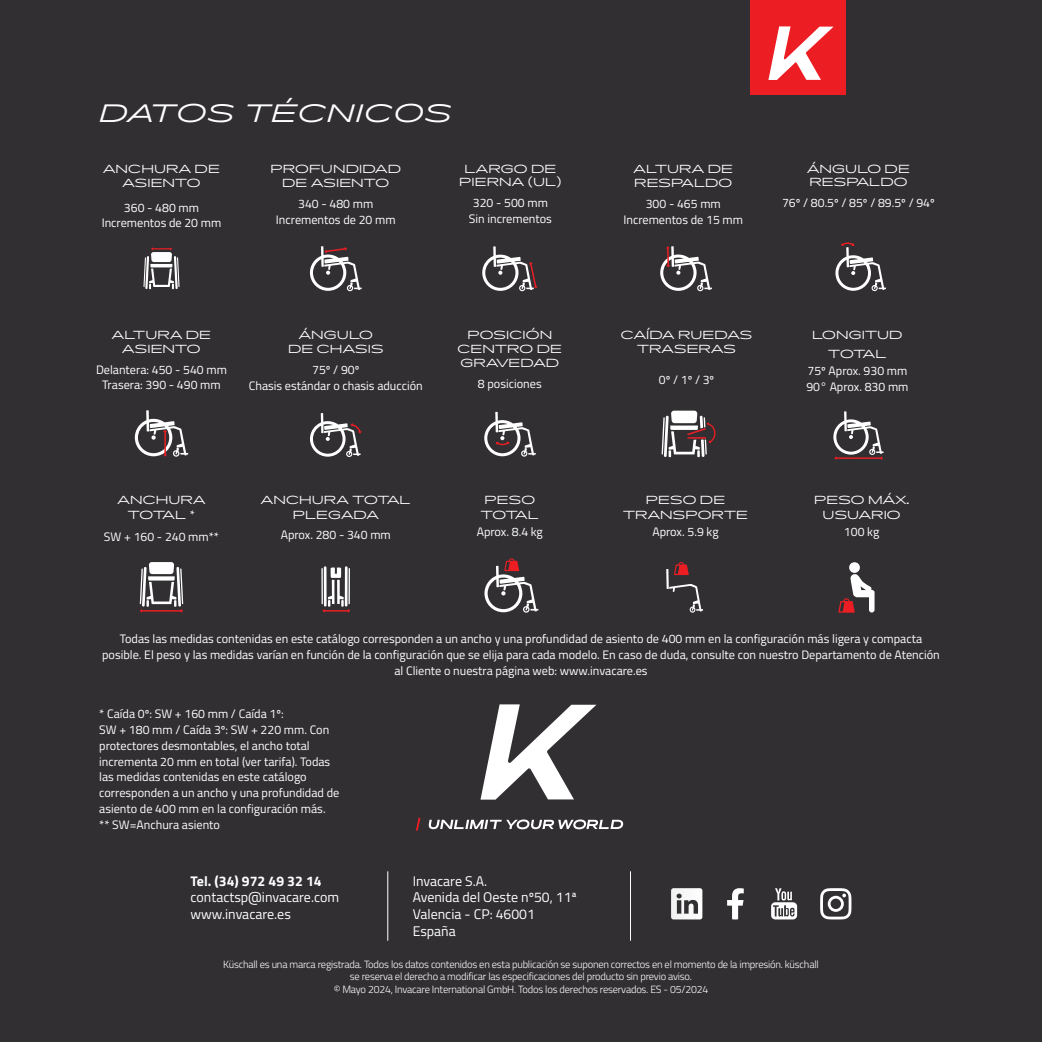
<style>
.page{position:relative;width:1042px;height:1042px;background:#312f32}
.page>*{position:absolute;margin:0;border:0;box-sizing:border-box;transform-origin:0 0}
.t1{font:italic 300 24.5px "Pano";letter-spacing:.045em;color:#fff}
.t2{font:14px/16.8px "Titillium Web";color:#fff}
.t3{font:700 14px "Titillium Web";color:#fff}
.t4{font:12.25px/15.8px "Titillium Web";color:#fff;text-align:center}
.t5{font:300 11.38px/14.7px "Pano";letter-spacing:.01em;color:#fff;text-align:center}
.t6{font:300 10.5px/12.6px "Titillium Web";letter-spacing:-.02em;color:#fff;text-align:center}
.s1{font-family:"Titillium Web";font-weight:400;font-size:12.25px}
</style>
<div class="page">
<div style="left:750px;top:0;width:95px;height:94px;background:#ed1d24"></div>
<svg style="left:768px;top:26px;width:65px;height:54px"></svg>
<svg style="left:135px;top:410px;width:53px;height:47px"></svg>
<svg style="left:140px;top:562px;width:43px;height:51px"></svg>
<svg style="left:143px;top:247px;width:36px;height:42px"></svg>
<svg style="left:310px;top:413px;width:52px;height:44px"></svg>
<svg style="left:321px;top:566px;width:29px;height:47px"></svg>
<svg style="left:310px;top:246px;width:52px;height:45px"></svg>
<svg style="left:484px;top:558px;width:54px;height:55px"></svg>
<svg style="left:482px;top:246px;width:55px;height:45px"></svg>
<svg style="left:484px;top:412px;width:52px;height:45px"></svg>
<svg style="left:660px;top:246px;width:52px;height:45px"></svg>
<svg style="left:666px;top:562px;width:37px;height:51px"></svg>
<svg style="left:661px;top:411px;width:55px;height:46px"></svg>
<svg style="left:835px;top:242px;width:51px;height:49px"></svg>
<svg style="left:833px;top:411px;width:50px;height:49px"></svg>
<svg style="left:838px;top:562px;width:36px;height:51px"></svg>
<svg style="left:480px;top:704px;width:116px;height:95px"></svg>
<svg style="left:428px;top:819px;width:195px;height:10px"></svg>
<svg style="left:416px;top:817px;width:5px;height:14px"></svg>
<hr style="left:387px;top:871px;width:1px;height:70px;background:#fff">
<hr style="left:630px;top:871px;width:1px;height:70px;background:#fff">
<svg style="left:727px;top:888px;width:17px;height:31px"></svg>
<svg style="left:820px;top:888px;width:31px;height:31px"></svg>
<svg style="left:671px;top:888px;width:31px;height:31px"></svg>
<svg style="left:771px;top:888px;width:26px;height:31px"></svg>
<h1 class="t1" style="left:99px;top:96px;width:354px">DATOS TÉCNICOS</h1>
<p class="t5" style="left:103px;top:161px;width:118px">ANCHURA DE<br>ASIENTO</p>
<p class="t4" style="left:102px;top:199px;width:121px">360 - 480 mm<br>Incrementos de 20 mm</p>
<p class="t5" style="left:270px;top:161px;width:132px">PROFUNDIDAD<br>DE ASIENTO</p>
<p class="t4" style="left:276px;top:195px;width:121px">340 - 480 mm<br>Incrementos de 20 mm</p>
<p class="t5" style="left:459px;top:161px;width:104px;line-height:13.7px">LARGO DE<br>PIERNA (UL)</p>
<p class="t4" style="left:469px;top:194px;width:84px">320 - 500 mm<br>Sin incrementos</p>
<p class="t5" style="left:112px;top:328px;width:101px;line-height:13.7px">ALTURA DE<br>ASIENTO</p>
<p class="t4" style="left:96px;top:361px;width:132px">Delantera: 450 - 540 mm<br>Trasera: 390 - 490 mm</p>
<p class="t5" style="left:288px;top:328px;width:97px;line-height:13.7px">ÁNGULO<br>DE CHASIS</p>
<p class="t4" style="left:249px;top:361px;width:176px">75º / 90º<br>Chasis estándar o chasis aducción</p>
<p class="t5" style="left:457px;top:328px;width:106px;line-height:13.7px">POSICIÓN<br>CENTRO DE<br>GRAVEDAD</p>
<p class="t4" style="left:478px;top:375px;width:65px">8 posiciones</p>
<p class="t5" style="left:118px;top:492px;width:89px">ANCHURA<br>TOTAL <span class="s1">*</span></p>
<p class="t4" style="left:104px;top:528px;width:117px">SW + 160 - 240 mm**</p>
<p class="t5" style="left:261px;top:492px;width:151px">ANCHURA TOTAL<br>PLEGADA</p>
<p class="t4" style="left:281px;top:526px;width:112px">Aprox. 280 - 340 mm</p>
<p class="t5" style="left:481px;top:492px;width:60px">PESO<br>TOTAL</p>
<p class="t4" style="left:477px;top:523px;width:68px">Aprox. 8.4 kg</p>
<p class="t5" style="left:633px;top:161px;width:101px;text-align:left">ALTURA DE<br>RESPALDO</p>
<p class="t4" style="left:623px;top:195px;width:121px">300 - 465 mm<br>Incrementos de 15 mm</p>
<p class="t5" style="left:807px;top:161px;width:104px;line-height:13.7px;text-align:left">ÁNGULO DE<br>RESPALDO</p>
<p class="t4" style="left:782px;top:194px;width:154px">76º / 80.5º / 85º / 89.5º / 94º</p>
<p class="t5" style="left:621px;top:328px;width:133px;line-height:13.7px">CAÍDA RUEDAS<br>TRASERAS</p>
<p class="t4" style="left:659px;top:371px;width:57px">0º / 1º / 3º</p>
<p class="t5" style="left:623px;top:492px;width:126px">PESO DE<br>TRANSPORTE</p>
<p class="t4" style="left:652px;top:523px;width:68px">Aprox. 5.9 kg</p>
<p class="t5" style="left:812px;top:326px;width:92px;line-height:18.6px">LONGITUD<br>TOTAL</p>
<p class="t4" style="left:806px;top:362px;width:104px;text-align:left">75º Aprox. 930 mm<br>90° Aprox. 830 mm</p>
<p class="t5" style="left:814px;top:492px;width:97px">PESO MÁX.<br>USUARIO</p>
<p class="t4" style="left:844px;top:523px;width:37px">100 kg</p>
<p class="t4" style="left:102px;top:630px;width:839px">Todas las medidas contenidas en este catálogo corresponden a un ancho y una profundidad de asiento de 400 mm en la configuración más ligera y compacta posible. El peso y las medidas varían en función de la configuración que se elija para cada modelo. En caso de duda, consulte con nuestro Departamento de Atención al Cliente o nuestra página web: www.invacare.es</p>
<p class="t4" style="left:99px;top:705px;width:242px;text-align:left">* Caída 0º: SW + 160 mm / Caída 1º:<br>SW + 180 mm / Caída 3º: SW + 220 mm. Con protectores desmontables, el ancho total incrementa 20 mm en total (ver tarifa). Todas las medidas contenidas en este catálogo corresponden a un ancho y una profundidad de asiento de 400 mm en la configuración más.<br>** SW=Anchura asiento</p>
<p class="t3" style="left:190px;top:870px;width:133px">Tel. (34) 972 49 32 14</p>
<p class="t2" style="left:190px;top:888px;width:150px">contactsp@invacare.com www.invacare.es</p>
<p class="t2" style="left:413px;top:871px;width:166px">Invacare S.A.<br>Avenida del Oeste nº50, 11ª<br>Valencia - CP: 46001<br>España</p>
<p class="t6" style="left:223px;top:957px;width:597px">Küschall es una marca registrada. Todos los datos contenidos en esta publicación se suponen correctos en el momento de la impresión. küschall se reserva el derecho a modificar las especificaciones del producto sin previo aviso.<br>© Mayo 2024, Invacare International GmbH. Todos los derechos reservados. ES - 05/2024</p>
</div>
